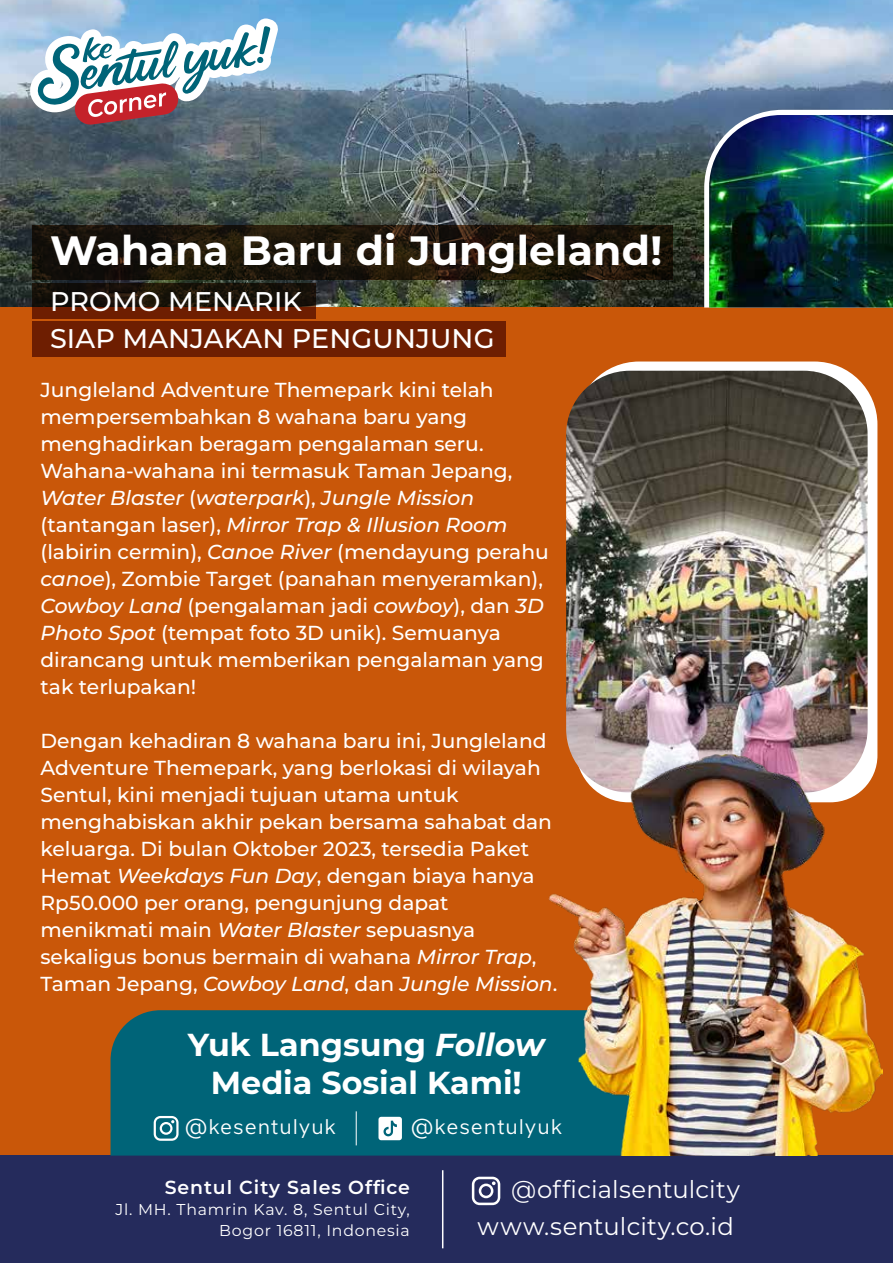
<style>
.page{position:relative;width:893px;height:1263px;background:#fff}
.page>*{position:absolute;margin:0;border:0;box-sizing:border-box;transform-origin:0 0}
.t1{font:700 40.95px "Montserrat";letter-spacing:.005em;color:#fff}
.t2{font:700 31.8px/38.1px "Montserrat";color:#fff;text-align:center}
.t3{font:500 27px/37.5px "Montserrat";letter-spacing:.005em;color:#fff}
.t4{font:24.3px "Montserrat";letter-spacing:.005em;color:#fff}
.t5{font:21.15px "Atwic";letter-spacing:.07em;color:#fff}
.t6{font:500 20.25px/27px "Montserrat";color:#fff}
.t7{font:600 18.9px "Montserrat";letter-spacing:.05em;color:#fff}
.t8{font:15.75px/21px "Montserrat";letter-spacing:.05em;color:#fff;text-align:right}
.s1{font-style:italic}
</style>
<div class="page">
<div style="left:0;top:307px;width:893px;height:919px;background:#c95709"></div>
<img style="left:0;top:0;width:893px;height:307px">
<svg style="left:704px;top:110px;width:189px;height:198px"></svg>
<img style="left:709px;top:115px;width:184px;height:193px">
<svg style="left:606px;top:361px;width:271px;height:393px;fill:#fff"></svg>
<img style="left:566px;top:371px;width:302px;height:383px">
<svg style="left:32px;top:225px;width:641px;height:55px;fill:#1c150a"></svg>
<svg style="left:32px;top:283px;width:284px;height:35px"></svg>
<div style="left:32px;top:321px;width:473px;height:36px;background:#6e1e01"></div>
<div style="left:0;top:1155px;width:893px;height:108px;background:#252b5c"></div>
<svg style="left:472px;top:1177px;width:28px;height:28px"></svg>
<hr style="left:442px;top:1170px;width:1px;height:78px;background:#fff">
<div style="left:111px;top:1010px;width:438px;height:145px;background:#006478"></div>
<img style="left:549px;top:754px;width:334px;height:401px">
<svg style="left:154px;top:1116px;width:25px;height:25px"></svg>
<svg style="left:378px;top:1117px;width:25px;height:24px"></svg>
<hr style="left:356px;top:1111px;width:1px;height:34px;background:#fff">
<svg style="left:29px;top:18px;width:250px;height:108px"></svg>
<h1 class="t1" style="left:50px;top:223px;width:614px">Wahana Baru di Jungleland!</h1>
<h3 class="t3" style="left:50px;top:282px;width:446px">PROMO MENARIK<br>SIAP MANJAKAN PENGUNJUNG</h3>
<p class="t6" style="left:41px;top:376px;width:510px">Jungleland Adventure Themepark kini telah mempersembahkan 8 wahana baru yang menghadirkan beragam pengalaman seru.<br>Wahana-wahana ini termasuk Taman Jepang, <span class="s1">Water Blaster</span> (<span class="s1">waterpark</span>), <span class="s1">Jungle Mission </span>(tantangan laser), <span class="s1">Mirror Trap &amp; Illusion Room </span>(labirin cermin), <span class="s1">Canoe River</span> (mendayung perahu <span class="s1">canoe</span>), Zombie Target (panahan menyeramkan), <span class="s1">Cowboy Land</span> (pengalaman jadi <span class="s1">cowboy</span>), dan <span class="s1">3D Photo Spot</span> (tempat foto 3D unik). Semuanya dirancang untuk memberikan pengalaman yang tak terlupakan!</p>
<p class="t6" style="left:41px;top:727px;width:518px">Dengan kehadiran 8 wahana baru ini, Jungleland Adventure Themepark, yang berlokasi di wilayah Sentul, kini menjadi tujuan utama untuk menghabiskan akhir pekan bersama sahabat dan keluarga. Di bulan Oktober 2023, tersedia Paket Hemat <span class="s1">Weekdays Fun Day</span>, dengan biaya hanya Rp50.000 per orang, pengunjung dapat menikmati main <span class="s1">Water Blaster</span> sepuasnya sekaligus bonus bermain di wahana <span class="s1">Mirror Trap</span>, Taman Jepang, <span class="s1">Cowboy Land</span>, dan <span class="s1">Jungle Mission</span>.</p>
<h2 class="t2" style="left:188px;top:1024px;width:359px">Yuk Langsung <span class="s1">Follow<br></span>Media Sosial Kami!</h2>
<p class="t5" style="left:185px;top:1113px;width:152px">@kesentulyuk</p>
<p class="t5" style="left:411px;top:1113px;width:152px">@kesentulyuk</p>
<p class="t7" style="left:165px;top:1174px;width:247px">Sentul City Sales Office</p>
<p class="t8" style="left:115px;top:1198px;width:296px">Jl. MH. Thamrin Kav. 8, Sentul City,<br>Bogor 16811, Indonesia</p>
<p class="t4" style="left:511px;top:1173px;width:230px">@officialsentulcity</p>
<p class="t4" style="left:477px;top:1210px;width:258px">www.sentulcity.co.id</p>
</div>
